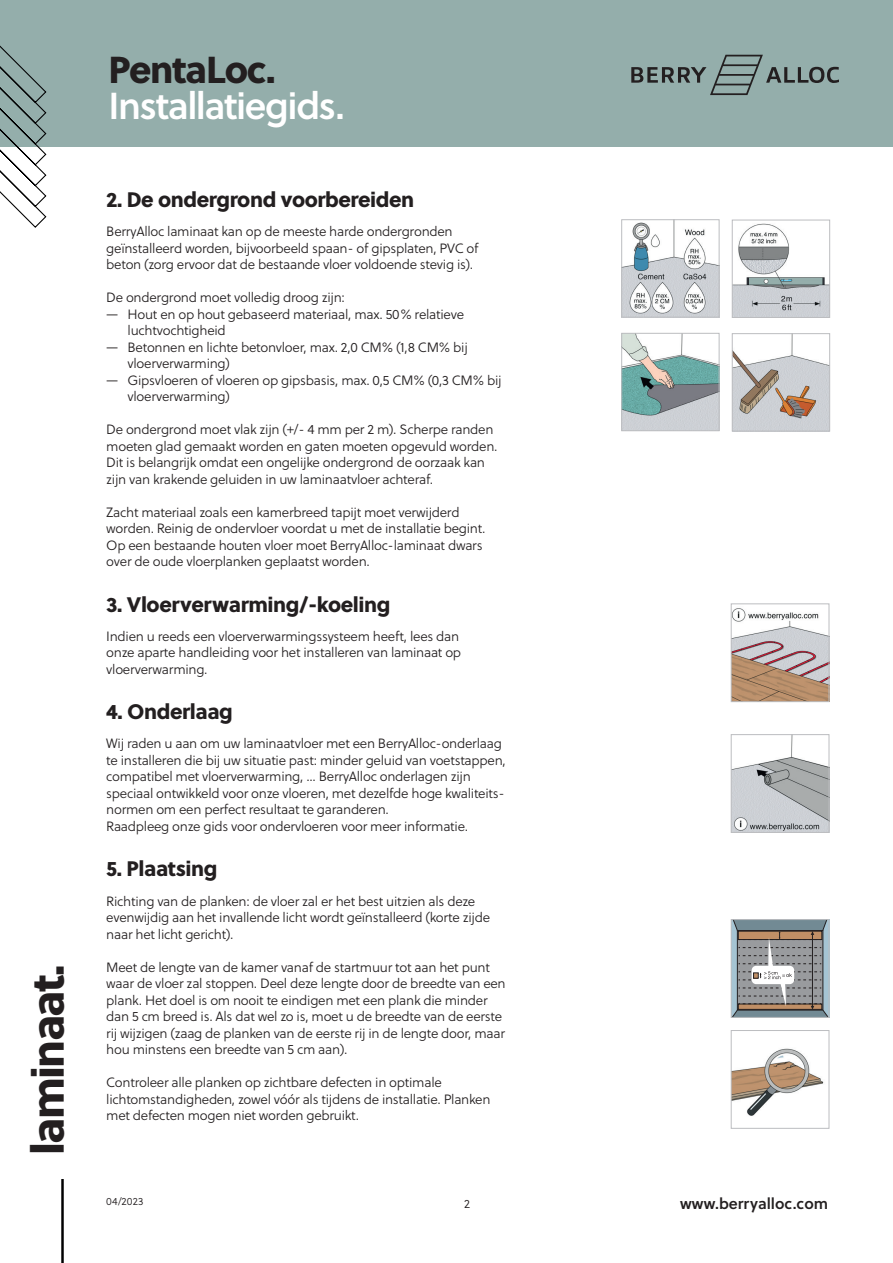
<style>
.page{position:relative;width:893px;height:1263px;background:#fff}
.page>*{position:absolute;margin:0;border:0;box-sizing:border-box;transform-origin:0 0}
.t1{font:45px "Soleil Xb";letter-spacing:-.04em;color:#231f20}
.t2{font:37.5px "Soleil Sb";letter-spacing:-.04em;color:#fff}
.t3{font:37.5px "Soleil Xb";letter-spacing:-.035em;color:#231f20}
.t4{font:21px "Soleil Xb";letter-spacing:-.02em;color:#231f20}
.t5{font:15.6px "Soleil Sb";color:#231f20}
.t6{font:13.5px/16.5px "Soleil Lt";letter-spacing:-.02em;color:#231f20}
.t7{font:12px "Soleil Lt";color:#231f20}
.t8{font:10.5px "Soleil Lt";letter-spacing:.01em;color:#231f20}
</style>
<div class="page">
<div style="left:0;top:0;width:893px;height:147px;background:#94aeab"></div>
<svg style="left:631px;top:55px;width:208px;height:40px"></svg>
<svg style="left:0;top:45px;width:47px;height:183px"></svg>
<hr style="left:61px;top:1179px;width:3px;height:84px;background:#000001">
<img style="left:733px;top:608px;width:94px;height:92px">
<div style="left:731px;top:604px;width:98px;height:98px;border:1px solid #bcbdc0"></div>
<img style="left:733px;top:736px;width:94px;height:95px">
<div style="left:731px;top:734px;width:98px;height:99px;border:1px solid #bcbdc0"></div>
<svg style="left:733px;top:921px;width:94px;height:94px;background:#949494"></svg>
<div style="left:731px;top:919px;width:98px;height:98px;border:1px solid #bcbdc0"></div>
<img style="left:623px;top:221px;width:94px;height:94px">
<div style="left:621px;top:219px;width:98px;height:98px;border:1px solid #bcbdc0"></div>
<img style="left:734px;top:223px;width:94px;height:93px">
<div style="left:732px;top:220px;width:98px;height:98px;border:1px solid #bcbdc0"></div>
<img style="left:623px;top:335px;width:94px;height:94px">
<div style="left:621px;top:333px;width:98px;height:98px;border:1px solid #bcbdc0"></div>
<img style="left:734px;top:335px;width:94px;height:94px">
<div style="left:732px;top:333px;width:98px;height:98px;border:1px solid #bcbdc0"></div>
<img style="left:733px;top:1048px;width:91px;height:68px">
<div style="left:731px;top:1030px;width:98px;height:98px;border:1px solid #bcbdc0"></div>
<h1 class="t1" style="left:18px;top:1155px;width:192px;rotate:-90deg">laminaat.</h1>
<h2 class="t3" style="left:108px;top:45px;width:169px">PentaLoc.</h2>
<h2 class="t2" style="left:108px;top:82px;width:238px">Installatiegids.</h2>
<h3 class="t4" style="left:106px;top:186px;width:309px">2. De ondergrond voorbereiden</h3>
<p class="t6" style="left:106px;top:224px;width:374px">BerryAlloc laminaat kan op de meeste harde ondergronden geïnstalleerd worden, bijvoorbeeld spaan- of gipsplaten, PVC of beton (zorg ervoor dat de bestaande vloer voldoende stevig is).</p>
<p class="t6" style="left:106px;top:290px;width:240px">De ondergrond moet volledig droog zijn:</p>
<p class="t6" style="left:128px;top:306px;width:338px;text-indent:-21px">— Hout en op hout gebaseerd materiaal, max. 50% relatieve luchtvochtigheid</p>
<p class="t6" style="left:128px;top:339px;width:342px;text-indent:-21px">— Betonnen en lichte betonvloer, max. 2,0 CM% (1,8 CM% bij vloerverwarming)</p>
<p class="t6" style="left:128px;top:372px;width:376px;text-indent:-21px">— Gipsvloeren of vloeren op gipsbasis, max. 0,5 CM% (0,3 CM% bij vloerverwarming)</p>
<p class="t6" style="left:106px;top:422px;width:393px">De ondergrond moet vlak zijn (+/- 4 mm per 2 m). Scherpe randen moeten glad gemaakt worden en gaten moeten opgevuld worden.<br>Dit is belangrijk omdat een ongelijke ondergrond de oorzaak kan zijn van krakende geluiden in uw laminaatvloer achteraf.</p>
<p class="t6" style="left:106px;top:504px;width:381px">Zacht materiaal zoals een kamerbreed tapijt moet verwijderd worden. Reinig de ondervloer voordat u met de installatie begint.<br>Op een bestaande houten vloer moet BerryAlloc-laminaat dwars over de oude vloerplanken geplaatst worden.</p>
<h3 class="t4" style="left:106px;top:590px;width:286px">3. Vloerverwarming/-koeling</h3>
<p class="t6" style="left:106px;top:628px;width:356px">Indien u reeds een vloerverwarmingssysteem heeft, lees dan onze aparte handleiding voor het installeren van laminaat op vloerverwarming.</p>
<h3 class="t4" style="left:106px;top:698px;width:128px">4. Onderlaag</h3>
<p class="t6" style="left:106px;top:736px;width:401px">Wij raden u aan om uw laminaatvloer met een BerryAlloc-onderlaag te installeren die bij uw situatie past: minder geluid van voetstappen, compatibel met vloerverwarming, ... BerryAlloc onderlagen zijn speciaal ontwikkeld voor onze vloeren, met dezelfde hoge kwaliteits&shy;normen om een perfect resultaat te garanderen.<br>Raadpleeg onze gids voor ondervloeren voor meer informatie.</p>
<h3 class="t4" style="left:106px;top:855px;width:113px">5. Plaatsing</h3>
<p class="t6" style="left:106px;top:893px;width:385px">Richting van de planken: de vloer zal er het best uitzien als deze evenwijdig aan het invallende licht wordt geïnstalleerd (korte zijde naar het licht gericht).</p>
<p class="t6" style="left:106px;top:959px;width:401px">Meet de lengte van de kamer vanaf de startmuur tot aan het punt waar de vloer zal stoppen. Deel deze lengte door de breedte van een plank. Het doel is om nooit te eindigen met een plank die minder dan 5 cm breed is. Als dat wel zo is, moet u de breedte van de eerste rij wijzigen (zaag de planken van de eerste rij in de lengte door, maar hou minstens een breedte van 5 cm aan).</p>
<p class="t6" style="left:106px;top:1074px;width:386px">Controleer alle planken op zichtbare defecten in optimale lichtomstandigheden, zowel vóór als tijdens de installatie. Planken met defecten mogen niet worden gebruikt.</p>
<p class="t8" style="left:106px;top:1195px;width:39px">04/2023</p>
<p class="t7" style="left:464px;top:1197px;width:8px">2</p>
<p class="t5" style="left:680px;top:1193px;width:150px">www.berryalloc.com</p>
</div>
